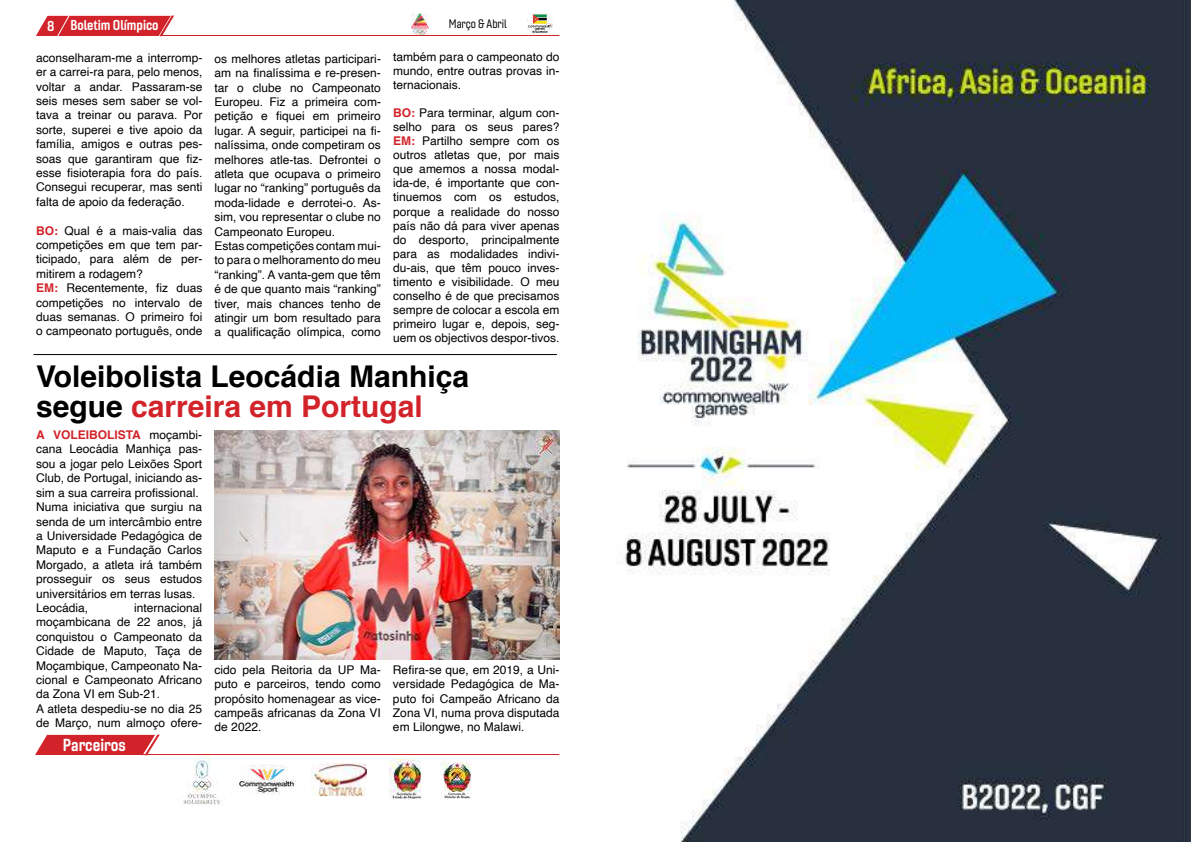
<style>
.page{position:relative;width:1191px;height:842px;background:#fff}
.page>*{position:absolute;margin:0;border:0;box-sizing:border-box;transform-origin:0 0}
.t1{font:700 30px/30px "Helvetica";color:#000}
.t2{font:17px "Gineso Soft Con Bol";color:#fff}
.t3{font:14px "Gineso Soft Con Bol";color:#fff}
.t4{font:14px "Gineso Soft Nor Bol";color:#fff}
.t5{font:12px/14.4px "Helvetica";color:#000;text-align:justify}
.t6{font:12px "Gineso Soft Con Reg";color:#000}
.s1{font-weight:700;color:#d2232a}
.s2{color:#d2232a}
</style>
<div class="page">
<hr style="left:159px;top:35px;width:400px;height:1px;background:#d2232a">
<img style="left:411px;top:13px;width:17px;height:21px">
<img style="left:527px;top:13px;width:26px;height:21px">
<svg style="left:36px;top:15px;width:138px;height:22px;background:#d9484e"></svg>
<svg style="left:35px;top:734px;width:125px;height:22px;background:#da4c51"></svg>
<img style="left:183px;top:755px;width:39px;height:50px">
<img style="left:239px;top:764px;width:56px;height:30px">
<img style="left:312px;top:764px;width:55px;height:33px">
<img style="left:389px;top:759px;width:33px;height:41px">
<img style="left:440px;top:760px;width:32px;height:39px">
<hr style="left:142px;top:754px;width:417px;height:1px;background:#d2232a">
<hr style="left:33px;top:354px;width:524px;height:1px;background:#000">
<img style="left:215px;top:430px;width:344px;height:230px">
<img style="left:625px;top:0;width:566px;height:842px">
<p class="t4" style="left:47px;top:18px;width:9px">8</p>
<p class="t3" style="left:70px;top:17px;width:90px">Boletim Olímpico</p>
<p class="t6" style="left:449px;top:17px;width:59px">Março &amp; Abril</p>
<p class="t5" style="left:214px;top:52px;width:168px;text-align:left">os melhores atletas participari&shy;am na finalíssima e re-presen&shy;tar o clube no Campeonato<br>Europeu. Fiz a primeira com&shy;petição e fiquei em primeiro lugar. A seguir, participei na fi&shy;nalíssima, onde competiram os melhores atle-tas. Defrontei o atleta que ocupava o primeiro lugar no “ranking” português da moda-lidade e derrotei-o. As&shy;sim, vou representar o clube no<br>Campeonato Europeu.<br>Estas competições contam mui&shy;to para o melhoramento do meu “ranking”. A vanta-gem que têm é de que quanto mais “ranking” tiver, mais chances tenho de atingir um bom resultado para a qualificação olímpica, como</p>
<p class="t5" style="left:393px;top:51px;width:168px;line-height:14px">também para o campeonato do mundo, entre outras provas in&shy;ternacionais.</p>
<p class="t5" style="left:36px;top:51px;width:168px">aconselharam-me a interromp&shy;er a carrei-ra para, pelo menos, voltar a andar. Passaram-se seis meses sem saber se vol&shy;tava a treinar ou parava. Por sorte, superei e tive apoio da família, amigos e outras pes&shy;soas que garantiram que fiz&shy;esse fisioterapia fora do país.<br>Consegui recuperar, mas senti falta de apoio da federação.</p>
<p class="t5" style="left:36px;top:223px;width:168px;text-align:left"><span class="s1">BO:</span> Qual é a mais-valia das competições em que tem par&shy;ticipado, para além de per&shy;mitirem a rodagem?<br><span class="s1">EM:</span> Recentemente, fiz duas competições no intervalo de duas semanas. O primeiro foi o campeonato português, onde</p>
<p class="t5" style="left:393px;top:107px;width:168px;line-height:14px"><span class="s1">BO:</span> Para terminar, algum con&shy;selho para os seus pares?<br><span class="s1">EM:</span> Partilho sempre com os outros atletas que, por mais que amemos a nossa modal&shy;ida-de, é importante que con&shy;tinuemos com os estudos, porque a realidade do nosso país não dá para viver apenas do desporto, principalmente para as modalidades indivi&shy;du-ais, que têm pouco inves&shy;timento e visibilidade. O meu conselho é de que precisamos sempre de colocar a escola em primeiro lugar e, depois, seg&shy;uem os objectivos despor-tivos.</p>
<h1 class="t1" style="left:36px;top:362px;width:434px">Voleibolista Leocádia Manhiça segue <span class="s2">carreira em Portugal</span></h1>
<p class="t5" style="left:36px;top:428px;width:168px;text-align:left"><span class="s1">A VOLEIBOLISTA</span> moçambi&shy;cana Leocádia Manhiça pas&shy;sou a jogar pelo Leixões Sport<br>Club, de Portugal, iniciando as&shy;sim a sua carreira profissional.<br>Numa iniciativa que surgiu na senda de um intercâmbio entre a Universidade Pedagógica de<br>Maputo e a Fundação Carlos<br>Morgado, a atleta irá também prosseguir os seus estudos universitários em terras lusas.<br>Leocádia,</p>
<p class="t5" style="left:36px;top:601px;width:168px;text-align:left;text-indent:98px">internacional moçambicana de 22 anos, já conquistou o Campeonato da<br>Cidade de Maputo, Taça de<br>Moçambique, Campeonato Na&shy;cional e Campeonato Africano da Zona VI em Sub-21.<br>A atleta despediu-se no dia 25 de Março, num almoço ofere-</p>
<p class="t5" style="left:215px;top:663px;width:168px">cido pela Reitoria da UP Ma&shy;puto e parceiros, tendo como propósito homenagear as vice&shy;campeãs africanas da Zona VI de 2022.</p>
<p class="t5" style="left:393px;top:663px;width:168px">Refira-se que, em 2019, a Uni&shy;versidade Pedagógica de Ma&shy;puto foi Campeão Africano da Zona VI, numa prova disputada em Lilongwe, no Malawi.</p>
<h2 class="t2" style="left:63px;top:735px;width:64px">Parceiros</h2>
</div>
